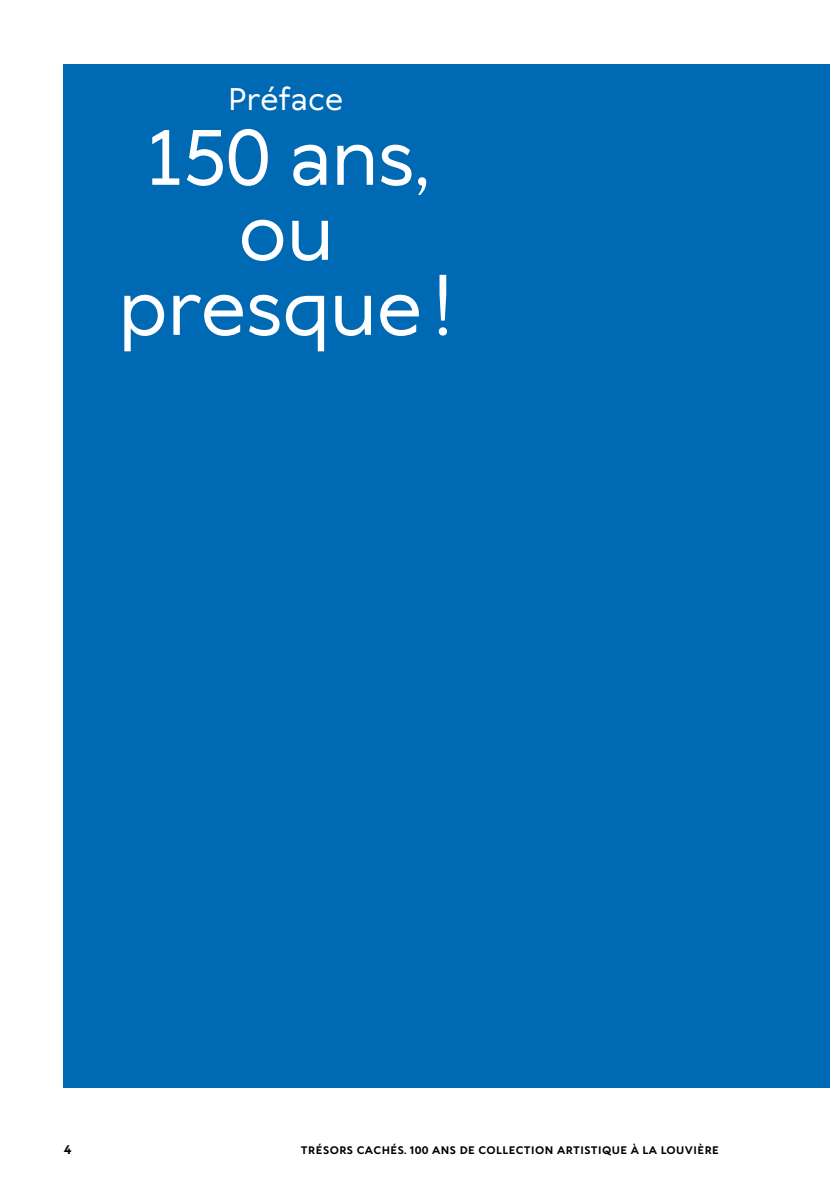
<style>
.page{position:relative;width:830px;height:1191px;background:#fff}
.page>*{position:absolute;margin:0;border:0;box-sizing:border-box;transform-origin:0 0}
.t1{font:500 75px/75px "TT Wellingtons";letter-spacing:-.01em;color:#fff;text-align:center}
.t2{font:500 30px "TT Wellingtons";letter-spacing:-.01em;color:#fff}
.t3{font:700 12px "TT Wellingtons";color:#000}
.t4{font:700 10.5px "TT Wellingtons";letter-spacing:.045em;color:#000}
</style>
<div class="page">
<div style="left:64px;top:64px;width:765px;height:1023px;background:#0069b4"></div>
<h2 class="t2" style="left:228px;top:79px;width:117px">Préface</h2>
<h1 class="t1" style="left:118px;top:119px;width:336px">150 ans, ou presque!</h1>
<p class="t3" style="left:64px;top:1141px;width:9px">4</p>
<p class="t4" style="left:301px;top:1142px;width:419px">TRÉSORS CACHÉS. 100 ANS DE COLLECTION ARTISTIQUE À LA LOUVIÈRE</p>
</div>
